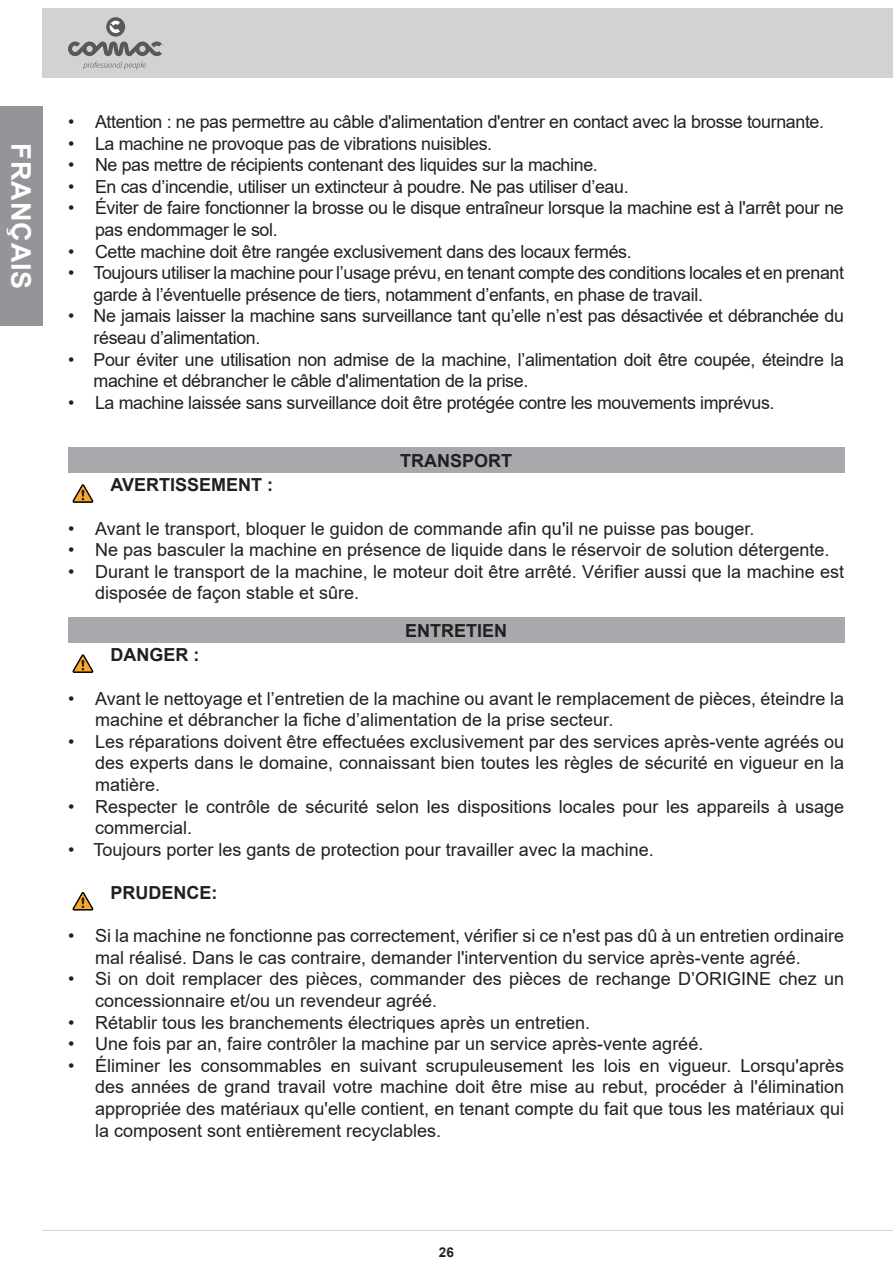
<style>
.page{position:relative;width:893px;height:1263px;background:#fff}
.page>*{position:absolute;margin:0;border:0;box-sizing:border-box;transform-origin:0 0}
.t1{font:700 27px "Arial";letter-spacing:.035em;color:#fff}
.t2{font:18px/21.6px "Arial";color:#231f20}
.t3{font:18px/21.6px "Arial";letter-spacing:-.02em;color:#231f20}
.Titoli_paragrafo__IT{font:700 18px "Arial";color:#231f20}
.t4{font:700 13.5px "Arial";color:#231f20}
</style>
<div class="page">
<div style="left:43px;top:9px;width:849px;height:69px;background:#d1d2d4"></div>
<svg style="left:106px;top:17px;width:19px;height:20px"></svg>
<svg style="left:110px;top:21px;width:10px;height:12px"></svg>
<svg style="left:68px;top:42px;width:95px;height:27px"></svg>
<hr style="left:43px;top:1230px;width:850px;height:1px;background:#d1d2d4">
<div style="left:0;top:106px;width:43px;height:220px;background:#939598"></div>
<svg style="left:73px;top:484px;width:21px;height:19px"></svg>
<svg style="left:73px;top:654px;width:21px;height:19px"></svg>
<svg style="left:73px;top:892px;width:21px;height:19px"></svg>
<div style="left:68px;top:447px;width:776px;height:26px;background:#a8a9ad"></div>
<div style="left:68px;top:617px;width:776px;height:26px;background:#a8a9ad"></div>
<h1 class="t1" style="left:40px;top:143px;width:148px;rotate:90deg">FRANÇAIS</h1>
<p class="t3" style="left:68px;top:111px;width:757px">• Attention : ne pas permettre au câble d'alimentation d'entrer en contact avec la brosse tournante.</p>
<p class="t3" style="left:68px;top:132px;width:426px">• La machine ne provoque pas de vibrations nuisibles.</p>
<p class="t3" style="left:68px;top:154px;width:531px">• Ne pas mettre de récipients contenant des liquides sur la machine.</p>
<p class="t3" style="left:68px;top:175px;width:562px">• En cas d’incendie, utiliser un extincteur à poudre. Ne pas utiliser d’eau.</p>
<p class="t3" style="left:95px;top:197px;width:750px;text-indent:-27px">• Éviter de faire fonctionner la brosse ou le disque entraîneur lorsque la machine est à l'arrêt pour ne pas endommager le sol.</p>
<p class="t3" style="left:68px;top:240px;width:565px">• Cette machine doit être rangée exclusivement dans des locaux fermés.</p>
<p class="t3" style="left:94px;top:262px;width:752px;text-indent:-26px">• Toujours utiliser la machine pour l’usage prévu, en tenant compte des conditions locales et en prenant garde à l’éventuelle présence de tiers, notamment d’enfants, en phase de travail.</p>
<p class="t3" style="left:94px;top:305px;width:752px;text-indent:-26px">• Ne jamais laisser la machine sans surveillance tant qu’elle n’est pas désactivée et débranchée du réseau d’alimentation.</p>
<p class="t3" style="left:94px;top:348px;width:752px;text-indent:-26px">• Pour éviter une utilisation non admise de la machine, l’alimentation doit être coupée, éteindre la machine et débrancher le câble d'alimentation de la prise.</p>
<p class="t3" style="left:68px;top:391px;width:708px">• La machine laissée sans surveillance doit être protégée contre les mouvements imprévus.</p>
<p class="Titoli_paragrafo__IT" style="left:400px;top:448px;width:113px">TRANSPORT</p>
<p class="Titoli_paragrafo__IT" style="left:111px;top:472px;width:164px">AVERTISSEMENT :</p>
<p class="t2" style="left:68px;top:517px;width:688px">• Avant le transport, bloquer le guidon de commande afin qu'il ne puisse pas bouger.</p>
<p class="t2" style="left:68px;top:539px;width:763px">• Ne pas basculer la machine en présence de liquide dans le réservoir de solution détergente.</p>
<p class="t2" style="left:95px;top:560px;width:750px;text-indent:-27px">• Durant le transport de la machine, le moteur doit être arrêté. Vérifier aussi que la machine est disposée de façon stable et sûre.</p>
<p class="Titoli_paragrafo__IT" style="left:405px;top:618px;width:104px">ENTRETIEN</p>
<p class="Titoli_paragrafo__IT" style="left:111px;top:642px;width:90px">DANGER :</p>
<p class="t2" style="left:95px;top:687px;width:750px;text-indent:-27px">• Avant le nettoyage et l’entretien de la machine ou avant le remplacement de pièces, éteindre la machine et débrancher la fiche d’alimentation de la prise secteur.</p>
<p class="t2" style="left:95px;top:730px;width:750px;text-align:justify;text-indent:-27px">• Les réparations doivent être effectuées exclusivement par des services après-vente agréés ou des experts dans le domaine, connaissant bien toutes les règles de sécurité en vigueur en la matière.</p>
<p class="t2" style="left:95px;top:795px;width:750px;text-indent:-27px">• Respecter le contrôle de sécurité selon les dispositions locales pour les appareils à usage commercial.</p>
<p class="t2" style="left:68px;top:838px;width:587px">• Toujours porter les gants de protection pour travailler avec la machine.</p>
<p class="Titoli_paragrafo__IT" style="left:111px;top:880px;width:108px">PRUDENCE:</p>
<p class="t2" style="left:95px;top:925px;width:750px;text-indent:-27px">• Si la machine ne fonctionne pas correctement, vérifier si ce n'est pas dû à un entretien ordinaire mal réalisé. Dans le cas contraire, demander l'intervention du service après-vente agréé.</p>
<p class="t2" style="left:95px;top:968px;width:750px;text-indent:-27px">• Si on doit remplacer des pièces, commander des pièces de rechange D’ORIGINE chez un concessionnaire et/ou un revendeur agréé.</p>
<p class="t2" style="left:68px;top:1011px;width:524px">• Rétablir tous les branchements électriques après un entretien.</p>
<p class="t2" style="left:68px;top:1033px;width:637px">• Une fois par an, faire contrôler la machine par un service après-vente agréé.</p>
<p class="t2" style="left:95px;top:1054px;width:750px;text-align:justify;text-indent:-27px">• Éliminer les consommables en suivant scrupuleusement les lois en vigueur. Lorsqu'après des années de grand travail votre machine doit être mise au rebut, procéder à l'élimination appropriée des matériaux qu'elle contient, en tenant compte du fait que tous les matériaux qui la composent sont entièrement recyclables.</p>
<p class="t4" style="left:439px;top:1243px;width:17px">26</p>
</div>
